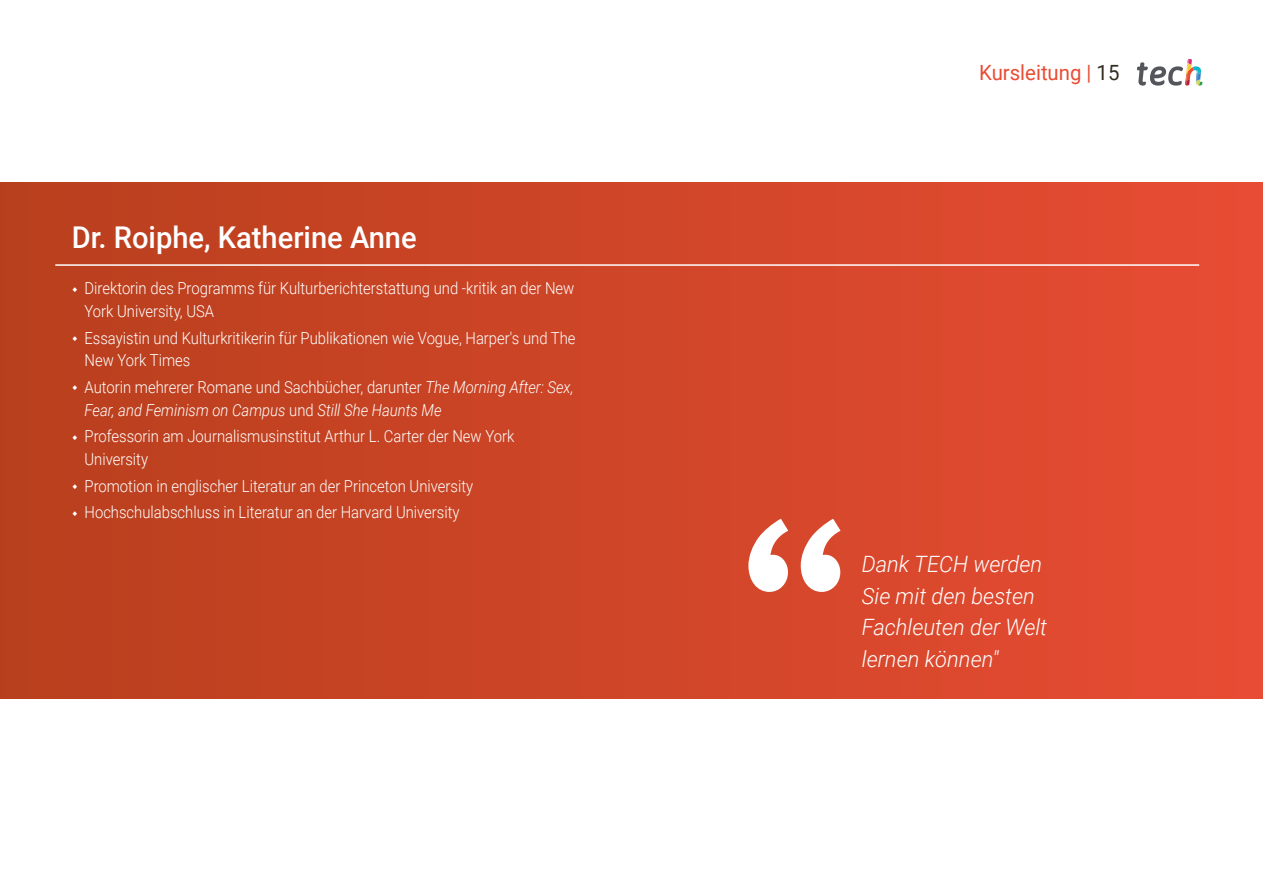
<style>
.page{position:relative;width:1263px;height:893px;background:#fff}
.page>*{position:absolute;margin:0;border:0;box-sizing:border-box;transform-origin:0 0}
.t1{font:500 30px "Roboto";color:#fff}
.t2{font:italic 300 22.5px/31.5px "Roboto";color:#fff}
.t3{font:21px "Roboto";color:#e94d35}
.t4{font:300 16.5px/22.5px "Roboto";color:#fff;scale:.9 1}
.t5{font:italic 300 16.5px/22.5px "Roboto";color:#fff;scale:.9 1}
.s1{font-style:normal}
.s2{color:#312e20}
</style>
<div class="page">
<div style="left:0;top:182px;width:1263px;height:516px;background:linear-gradient(to right,#b83f1d,#e84c33)"></div>
<svg style="left:748px;top:519px;width:92px;height:73px"></svg>
<hr style="left:55px;top:264px;width:1144px;height:2px;background:#fff">
<svg style="left:1137px;top:59px;width:65px;height:27px"></svg>
<svg style="left:73px;top:287px;width:4px;height:5px"></svg>
<svg style="left:73px;top:336px;width:4px;height:5px"></svg>
<svg style="left:73px;top:385px;width:4px;height:5px"></svg>
<svg style="left:73px;top:435px;width:4px;height:5px"></svg>
<svg style="left:73px;top:484px;width:4px;height:5px"></svg>
<svg style="left:73px;top:511px;width:4px;height:5px"></svg>
<h1 class="t1" style="left:72px;top:216px;width:347px">Dr. Roiphe, Katherine Anne</h1>
<p class="t4" style="left:85px;top:277px;width:546px">Direktorin des Programms für Kulturberichterstattung und -kritik an der New<br>York University, USA</p>
<p class="t4" style="left:85px;top:326px;width:547px">Essayistin und Kulturkritikerin für Publikationen wie Vogue, Harper's und The<br>New York Times</p>
<p class="t5" style="left:85px;top:375px;width:545px"><span class="s1">Autorin mehrerer Romane und Sachbücher, darunter</span> The Morning After: Sex,<br>Fear, and Feminism on Campus <span class="s1">und</span> Still She Haunts Me</p>
<p class="t4" style="left:85px;top:424px;width:479px">Professorin am Journalismusinstitut Arthur L. Carter der New York<br>University</p>
<p class="t4" style="left:85px;top:472px;width:433px;line-height:26.7px">Promotion in englischer Literatur an der Princeton University<br>Hochschulabschluss in Literatur an der Harvard University</p>
<p class="t3" style="left:979px;top:57px;width:142px">Kursleitung | <span class="s2">15</span></p>
<h2 class="t2" style="left:862px;top:548px;width:187px">Dank TECH werden<br>Sie mit den besten<br>Fachleuten der Welt lernen können"</h2>
</div>
